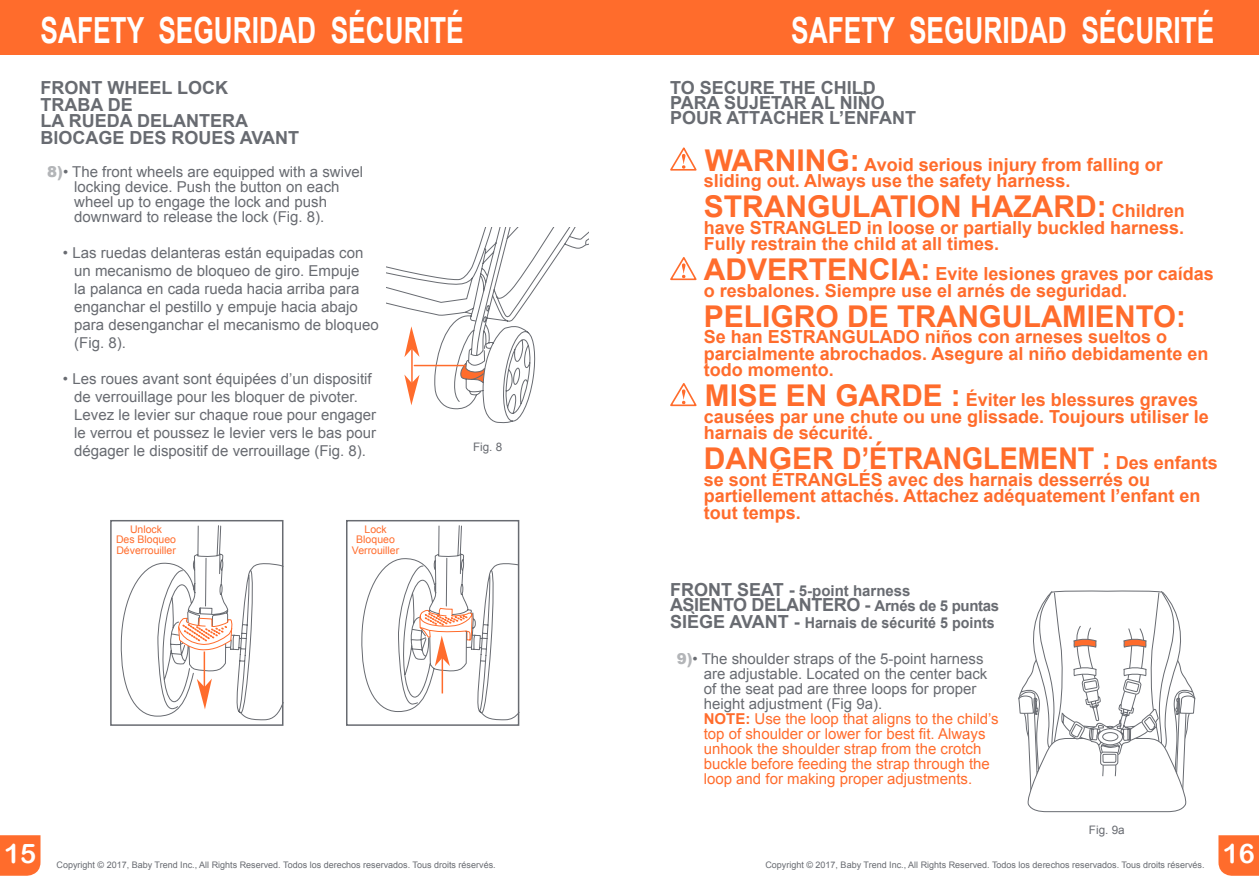
<style>
.page{position:relative;width:1259px;height:893px;background:#fff}
.page>*{position:absolute;margin:0;border:0;box-sizing:border-box;transform-origin:0 0}
.t1{font:700 36px "Arial";color:#fff;scale:.73 1}
.t2{font:700 30px "Arial";color:#ff6c2c}
.t3{font:27px "Arial Rounded MT Bold";color:#fff}
.t4{font:700 18px/16.5px "Arial";color:#ff6c2c}
.t5{font:700 18px/16.5px "Arial";color:#686b71}
.t6{font:700 18px "Arial";letter-spacing:-.02em;color:#686b71}
.t7{font:15px/18px "Arial";color:#686b71}
.t8{font:15px/15px "Arial";color:#ff6c2c}
.t9{font:700 15px "Arial";color:#686b71;scale:.95 1}
.t10{font:700 15px "Arial";color:#686b71}
.t11{font:11.7px "Arial";color:#686b71}
.t12{font:10.5px/10.5px "Arial";color:#ff6c2c;text-align:center}
.t13{font:9px "Arial";color:#686b71}
.s1{font-weight:900;color:#b3b5b8}
.s2{font-size:30px}
.s3{font-size:18px}
.s4{font-size:15px}
.s5{color:#686b71}
.s6{font-weight:700}
</style>
<div class="page">
<div style="left:0;top:835px;width:40px;height:41px;background:#ff6c2c"></div>
<svg style="left:1218px;top:835px;width:41px;height:41px;background:#ff7235"></svg>
<div style="left:629px;top:0;width:630px;height:54px;background:#ff6c2c"></div>
<div style="left:0;top:0;width:630px;height:54px;background:#ff6c2c"></div>
<svg style="left:670px;top:147px;width:27px;height:24px"></svg>
<svg style="left:670px;top:257px;width:27px;height:24px"></svg>
<svg style="left:670px;top:383px;width:27px;height:24px"></svg>
<svg style="left:1018px;top:590px;width:177px;height:222px"></svg>
<svg style="left:386px;top:227px;width:203px;height:196px"></svg>
<hr style="left:411px;top:347px;width:2px;height:37px;background:#ff6c2c">
<hr style="left:414px;top:365px;width:51px;height:1px;background:#ff6c2c">
<div style="left:346px;top:520px;width:173px;height:206px;border:2px solid #686b71"></div>
<div style="left:110px;top:520px;width:173px;height:206px;border:2px solid #686b71"></div>
<svg style="left:361px;top:525px;width:159px;height:201px"></svg>
<hr style="left:441px;top:656px;width:2px;height:37px;background:#ff6c2c">
<svg style="left:120px;top:525px;width:164px;height:196px"></svg>
<hr style="left:204px;top:651px;width:1px;height:38px;background:#ff6c2c">
<h1 class="t1" style="left:40px;top:10px;width:581px">SAFETY SEGURIDAD SÉCURITÉ</h1>
<h1 class="t1" style="left:791px;top:10px;width:581px">SAFETY SEGURIDAD SÉCURITÉ</h1>
<p class="t5" style="left:40px;top:80px;width:260px">FRONT WHEEL LOCK<br>TRABA DE<br>LA RUEDA DELANTERA<br>BlOCAGE DES ROUES AVANT</p>
<p class="t7" style="left:74px;top:164px;width:290px;line-height:15px;text-indent:-27px"><span class="s1">8)</span>• The front wheels are equipped with a swivel locking device. Push the button on each wheel up to engage the lock and push downward to release the lock (Fig. 8).</p>
<p class="t7" style="left:74px;top:243px;width:306px;text-indent:-11px">• Las ruedas delanteras están equipadas con un mecanismo de bloqueo de giro. Empuje<br>la palanca en cada rueda hacia arriba para enganchar el pestillo y empuje hacia abajo para desenganchar el mecanismo de bloqueo (Fig. 8).</p>
<p class="t7" style="left:74px;top:369px;width:303px;text-indent:-11px">• Les roues avant sont équipées d’un dispositif de verrouillage pour les bloquer de pivoter.<br>Levez le levier sur chaque roue pour engager le verrou et poussez le levier vers le bas pour dégager le dispositif de verrouillage (Fig. 8).</p>
<p class="t12" style="left:116px;top:524px;width:62px">Unlock<br>Des Bloqueo<br>Déverrouiller</p>
<p class="t12" style="left:352px;top:524px;width:49px">Lock<br>Bloqueo<br>Verrouiller</p>
<p class="t11" style="left:473px;top:439px;width:31px">Fig. 8</p>
<p class="t5" style="left:670px;top:80px;width:247px;line-height:15px">TO SECURE THE CHILD<br>PARA SUJETAR AL NIÑO<br>POUR ATTACHER L’ENFANT</p>
<p class="t4" style="left:704px;top:156px;width:460px"><span class="s2">WARNING:</span> Avoid serious injury from falling or sliding out. Always use the safety harness.</p>
<h2 class="t2" style="left:704px;top:190px;width:482px">STRANGULATION HAZARD: <span class="s3">Children</span></h2>
<p class="t4" style="left:704px;top:219px;width:482px">have STRANGLED in loose or partially buckled harness.<br>Fully restrain the child at all times.</p>
<p class="t4" style="left:704px;top:266px;width:511px"><span class="s2">ADVERTENCIA:</span> Evite lesiones graves por caídas o resbalones. Siempre use el arnés de seguridad.</p>
<h2 class="t2" style="left:704px;top:299px;width:483px">PELIGRO DE TRANGULAMIENTO:</h2>
<p class="t4" style="left:704px;top:329px;width:506px">Se han ESTRANGULADO niños con arneses sueltos o parcialmente abrochados. Asegure al niño debidamente en todo momento.</p>
<p class="t4" style="left:704px;top:392px;width:506px"><span class="s2">MISE EN GARDE :</span> Éviter les blessures graves causées par une chute ou une glissade. Toujours utiliser le harnais de sécurité.</p>
<h2 class="t2" style="left:704px;top:442px;width:515px">DANGER D’ÉTRANGLEMENT : <span class="s3">Des enfants</span></h2>
<p class="t4" style="left:704px;top:471px;width:498px">se sont ÉTRANGLÉS avec des harnais desserrés ou partiellement attachés. Attachez adéquatement l’enfant en tout temps.</p>
<p class="t10" style="left:670px;top:583px;width:242px"><span class="s3">FRONT SEAT -</span> 5-point harness</p>
<p class="t6" style="left:670px;top:595px;width:331px">ASIENTO DELANTERO - <span class="s4">Arnés de 5 puntas</span></p>
<p class="t9" style="left:670px;top:614px;width:343px"><span class="s3">SIÈGE AVANT -</span> Harnais de sécurité 5 points</p>
<p class="t8" style="left:704px;top:651px;width:296px;text-indent:-27px"><span class="s1">9)</span><span class="s5">• The shoulder straps of the 5-point harness are adjustable. Located on the center back of the seat pad are three loops for proper height adjustment (Fig 9a).<br></span><span class="s6">NOTE:</span> Use the loop that aligns to the child’s top of shoulder or lower for best fit. Always unhook the shoulder strap from the crotch buckle before feeding the strap through the loop and for making proper adjustments.</p>
<p class="t11" style="left:1089px;top:822px;width:37px">Fig. 9a</p>
<h3 class="t3" style="left:4px;top:838px;width:34px">15</h3>
<p class="t13" style="left:57px;top:859px;width:441px">Copyright © 2017, Baby Trend Inc., All Rights Reserved. Todos los derechos reservados. Tous droits réservés.</p>
<p class="t13" style="left:765px;top:859px;width:441px">Copyright © 2017, Baby Trend Inc., All Rights Reserved. Todos los derechos reservados. Tous droits réservés.</p>
<h3 class="t3" style="left:1222px;top:838px;width:34px">16</h3>
</div>
